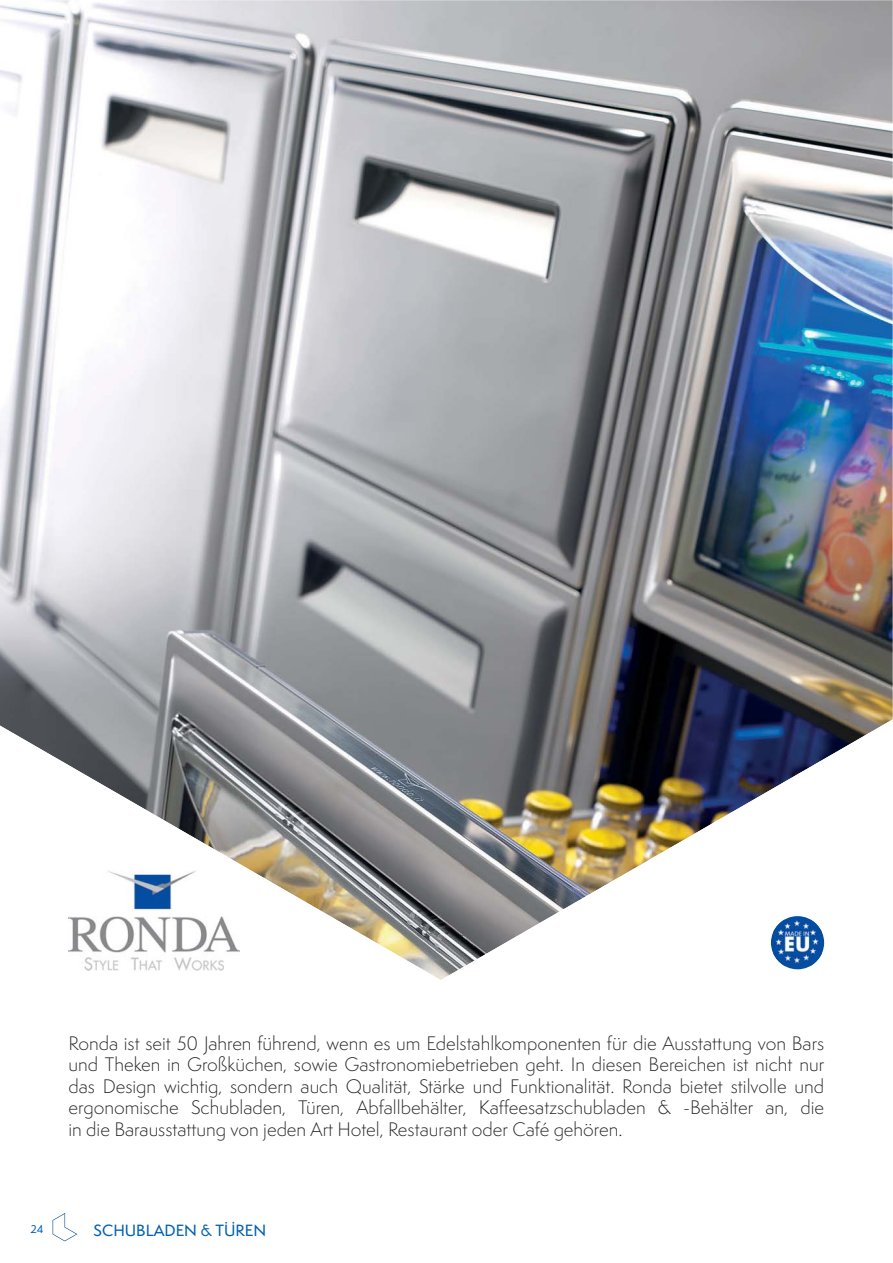
<style>
.page{position:relative;width:893px;height:1263px;background:#fff}
.page>*{position:absolute;margin:0;border:0;box-sizing:border-box;transform-origin:0 0}
.t1{font:300 18px/21.6px "Semplicita Pro";color:#231f20;text-align:justify}
.t2{font:500 15px "Semplicita Pro";color:#0060af}
.t3{font:500 10.5px "Semplicita Pro";color:#0060af}
</style>
<div class="page">
<svg style="left:53px;top:1213px;width:24px;height:28px"></svg>
<img style="left:0;top:0;width:893px;height:719px">
<img style="left:0;top:719px;width:893px;height:261px">
<img style="left:69px;top:870px;width:170px;height:100px">
<div style="left:771px;top:916px;width:53px;height:53px;background:#034ea2;border-radius:50%"></div>
<img style="left:773px;top:920px;width:49px;height:46px">
<p class="t1" style="left:69px;top:1033px;width:757px">Ronda ist seit 50 Jahren führend, wenn es um Edelstahlkomponenten für die Ausstattung von Bars und Theken in Großküchen, sowie Gastronomiebetrieben geht. In diesen Bereichen ist nicht nur das Design wichtig, sondern auch Qualität, Stärke und Funktionalität. Ronda bietet stilvolle und ergonomische Schubladen, Türen, Abfallbehälter, Kaffeesatzschubladen &amp; -Behälter an, die in die Barausstattung von jeden Art Hotel, Restaurant oder Café gehören.</p>
<p class="t3" style="left:30px;top:1223px;width:15px">24</p>
<p class="t2" style="left:94px;top:1222px;width:174px">SCHUBLADEN &amp; TÜREN</p>
</div>
